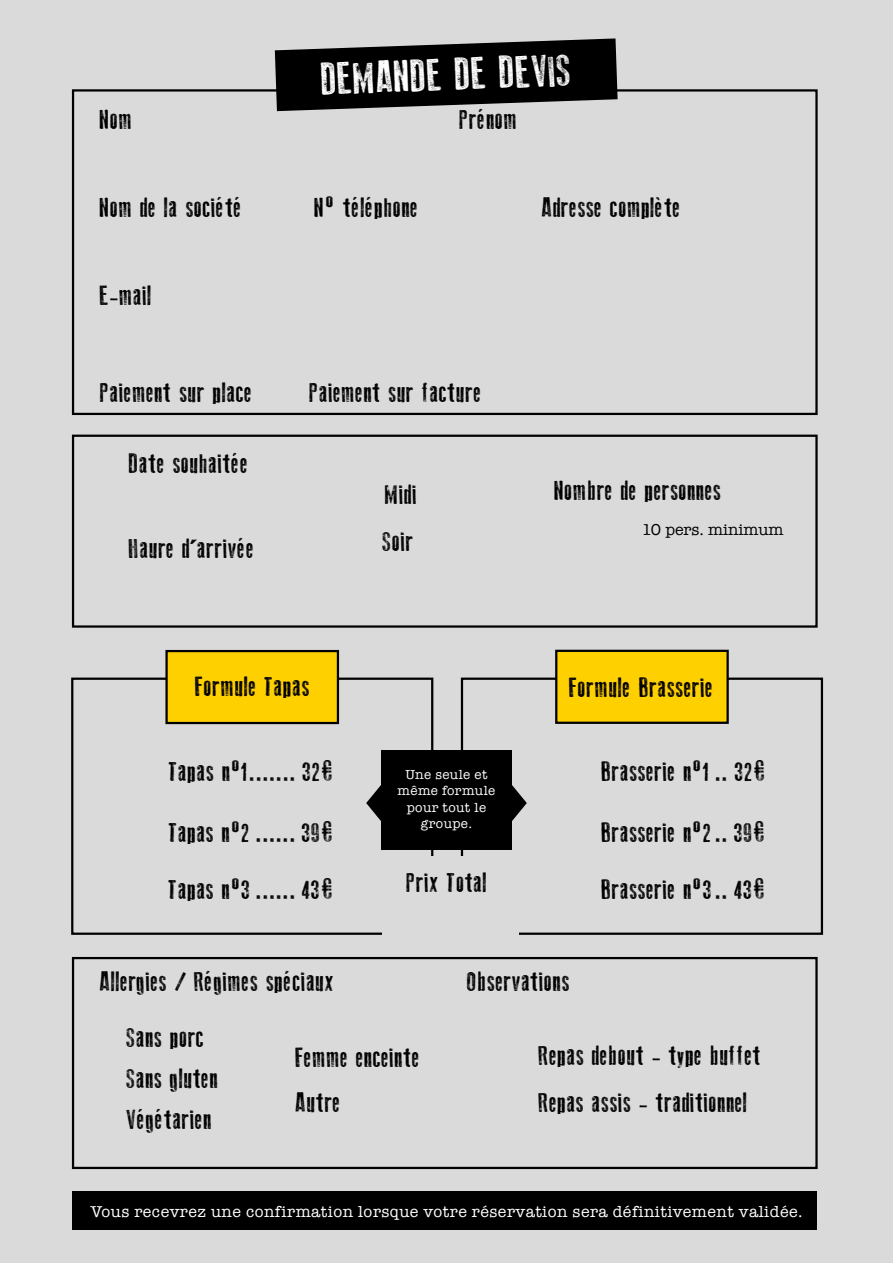
<style>
.page{position:relative;width:893px;height:1263px;background:#dadada}
.page>*{position:absolute;margin:0;border:0;box-sizing:border-box;transform-origin:0 0}
.t1{font:44.4px "Old Press";color:#fff}
.t2{font:27px/41px "Old Press";letter-spacing:.03em;color:#000}
.t3{font:16.2px "American Typewriter";letter-spacing:.03em;color:#fff}
.t4{font:16.2px "American Typewriter";color:#000}
.t5{font:13.5px/16.5px "American Typewriter";letter-spacing:.03em;color:#fff;text-align:center}
</style>
<div class="page">
<div style="left:73px;top:1191px;width:744px;height:38px;background:#000"></div>
<div style="left:72px;top:89px;width:746px;height:326px;border:2px solid #000"></div>
<div style="left:72px;top:435px;width:746px;height:193px;border:2px solid #000"></div>
<div style="left:71px;top:678px;width:362px;height:257px;border:2px solid #000"></div>
<div style="left:461px;top:678px;width:362px;height:257px;border:2px solid #000"></div>
<div style="left:72px;top:957px;width:746px;height:212px;border:2px solid #000"></div>
<div style="left:383px;top:856px;width:136px;height:93px;background:#dadada"></div>
<div style="left:167px;top:651px;width:171px;height:72px;background:#ffd000"></div>
<div style="left:165px;top:650px;width:174px;height:74px;border:2px solid #000"></div>
<div style="left:556px;top:651px;width:172px;height:72px;background:#ffd000"></div>
<div style="left:555px;top:650px;width:174px;height:74px;border:2px solid #000"></div>
<div style="left:381px;top:751px;width:130px;height:99px;background:#000"></div>
<svg style="left:366px;top:785px;width:15px;height:36px"></svg>
<svg style="left:511px;top:784px;width:16px;height:38px"></svg>
<svg style="left:275px;top:38px;width:343px;height:73px"></svg>
<p class="t2" style="left:100px;top:99px;width:34px">Nom</p>
<h1 class="t1" style="left:320px;top:54px;width:252px;rotate:-2deg">DEMANDE DE DEVIS</h1>
<p class="t2" style="left:459px;top:99px;width:59px">Prénom</p>
<p class="t2" style="left:100px;top:187px;width:144px">Nom de la société</p>
<p class="t2" style="left:315px;top:187px;width:105px">N° téléphone</p>
<p class="t2" style="left:100px;top:275px;width:53px">E-mail</p>
<p class="t2" style="left:100px;top:372px;width:153px">Paiement sur place</p>
<p class="t2" style="left:309px;top:372px;width:173px">Paiement sur facture</p>
<p class="t2" style="left:129px;top:443px;width:121px">Date souhaitée</p>
<p class="t2" style="left:129px;top:528px;width:126px">Haure d’arrivée</p>
<p class="t2" style="left:382px;top:471px;width:36px;line-height:46.7px">Midi<br>Soir</p>
<p class="t2" style="left:542px;top:188px;width:140px">Adresse complète</p>
<p class="t2" style="left:554px;top:470px;width:168px">Nombre de personnes</p>
<p class="t4" style="left:642px;top:518px;width:143px">10 pers. minimum</p>
<p class="t2" style="left:195px;top:666px;width:116px">Formule Tapas</p>
<p class="t2" style="left:569px;top:667px;width:145px">Formule Brasserie</p>
<p class="t2" style="left:169px;top:751px;width:166px">Tapas n°1....... 32€</p>
<p class="t2" style="left:169px;top:812px;width:166px">Tapas n°2 ...... 39€</p>
<p class="t5" style="left:398px;top:766px;width:99px">Une seule et même formule pour tout le groupe.</p>
<p class="t2" style="left:601px;top:751px;width:166px">Brasserie n°1 .. 32€</p>
<p class="t2" style="left:601px;top:812px;width:166px">Brasserie n°2 .. 39€</p>
<p class="t2" style="left:406px;top:862px;width:82px">Prix Total</p>
<p class="t2" style="left:169px;top:869px;width:166px">Tapas n°3 ...... 43€</p>
<p class="t2" style="left:601px;top:869px;width:166px">Brasserie n°3.. 43€</p>
<p class="t2" style="left:100px;top:961px;width:236px">Allergies / Régimes spéciaux</p>
<p class="t2" style="left:127px;top:1017px;width:93px">Sans porc<br>Sans gluten<br>Végétarien</p>
<p class="t2" style="left:295px;top:1035px;width:125px;line-height:45px">Femme enceinte<br>Autre</p>
<p class="t2" style="left:467px;top:961px;width:104px">Observations</p>
<p class="t2" style="left:539px;top:1035px;width:224px">Repas debout - type buffet</p>
<p class="t2" style="left:539px;top:1082px;width:210px">Repas assis - traditionnel</p>
<p class="t3" style="left:90px;top:1199px;width:714px">Vous recevrez une confirmation lorsque votre réservation sera définitivement validée.</p>
</div>
